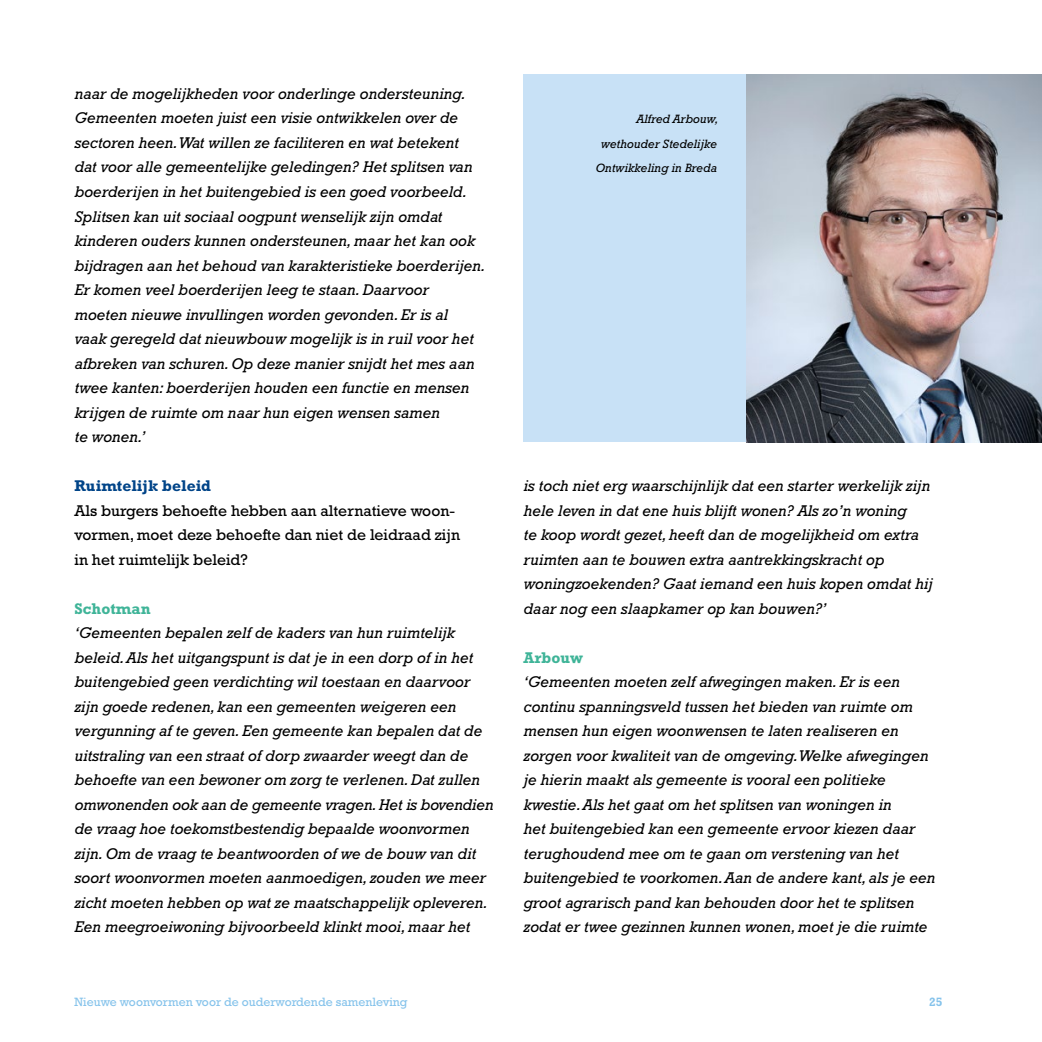
<style>
.page{position:relative;width:1042px;height:1042px;background:#fff}
.page>*{position:absolute;margin:0;border:0;box-sizing:border-box;transform-origin:0 0}
.t1{font:italic 15.75px/24.5px "Rockwell Std";color:#000}
.t2{font:15.75px/24.5px "Rockwell Std";color:#000}
.t3{font:700 15.75px "Rockwell Std";color:#048}
.t4{font:700 15.75px "Rockwell Std";color:#3fb498}
.t5{font:italic 12.25px/24.5px "Rockwell Std";color:#000;text-align:right}
.t6{font:12.25px "Rockwell Std";color:#86c3eb}
.t7{font:700 12.25px "Rockwell Std";color:#86c3eb}
</style>
<div class="page">
<div style="left:523px;top:74px;width:224px;height:368px;background:#c8e1f6"></div>
<img style="left:747px;top:74px;width:295px;height:368px">
<p class="t1" style="left:74px;top:81px;width:412px">naar de mogelijkheden voor onderlinge ondersteuning.<br>Gemeenten moeten juist een visie ontwikkelen over de sectoren heen.Wat willen ze faciliteren en wat betekent<br>dat voor alle gemeentelijke geledingen? Het splitsen van boerderijen in het buitengebied is een goed voorbeeld.<br>Splitsen kan uit sociaal oogpunt wenselijk zijn omdat kinderen ouders kunnen ondersteunen, maar het kan ook bijdragen aan het behoud van karakteristieke boerderijen.<br>Er komen veel boerderijen leeg te staan. Daarvoor moeten nieuwe invullingen worden gevonden. Er is al<br>vaak geregeld dat nieuwbouw mogelijk is in ruil voor het afbreken van schuren. Op deze manier snijdt het mes aan twee kanten: boerderijen houden een functie en mensen krijgen de ruimte om naar hun eigen wensen samen<br>te wonen.’</p>
<p class="t3" style="left:74px;top:476px;width:138px">Ruimtelijk beleid</p>
<p class="t2" style="left:74px;top:498px;width:387px">Als burgers behoefte hebben aan alternatieve woon&shy;vormen, moet deze behoefte dan niet de leidraad zijn in het ruimtelijk beleid?</p>
<p class="t4" style="left:74px;top:599px;width:78px">Schotman</p>
<p class="t1" style="left:74px;top:620px;width:420px">‘Gemeenten bepalen zelf de kaders van hun ruimtelijk beleid. Als het uitgangspunt is dat je in een dorp of in het buitengebied geen verdichting wil toestaan en daarvoor zijn goede redenen, kan een gemeenten weigeren een vergunning af te geven. Een gemeente kan bepalen dat de uitstraling van een straat of dorp zwaarder weegt dan de behoefte van een bewoner om zorg te verlenen. Dat zullen omwonenden ook aan de gemeente vragen. Het is bovendien de vraag hoe toekomstbestendig bepaalde woonvormen zijn. Om de vraag te beantwoorden of we de bouw van dit soort woonvormen moeten aanmoedigen, zouden we meer zicht moeten hebben op wat ze maatschappelijk opleveren.<br>Een meegroeiwoning bijvoorbeeld klinkt mooi, maar het</p>
<p class="t5" style="left:595px;top:107px;width:124px">Alfred Arbouw, wethouder Stedelijke<br>Ontwikkeling in Breda</p>
<p class="t1" style="left:523px;top:473px;width:411px">is toch niet erg waarschijnlijk dat een starter werkelijk zijn hele leven in dat ene huis blijft wonen? Als zo’n woning<br>te koop wordt gezet, heeft dan de mogelijkheid om extra ruimten aan te bouwen extra aantrekkingskracht op woningzoekenden? Gaat iemand een huis kopen omdat hij daar nog een slaapkamer op kan bouwen?’</p>
<p class="t4" style="left:523px;top:648px;width:61px">Arbouw</p>
<p class="t1" style="left:523px;top:669px;width:413px">‘Gemeenten moeten zelf afwegingen maken. Er is een continu spanningsveld tussen het bieden van ruimte om mensen hun eigen woonwensen te laten realiseren en zorgen voor kwaliteit van de omgeving.Welke afwegingen je hierin maakt als gemeente is vooral een politieke kwestie. Als het gaat om het splitsen van woningen in<br>het buitengebied kan een gemeente ervoor kiezen daar terughoudend mee om te gaan om verstening van het buitengebied te voorkomen. Aan de andere kant, als je een groot agrarisch pand kan behouden door het te splitsen zodat er twee gezinnen kunnen wonen, moet je die ruimte</p>
<p class="t6" style="left:74px;top:994px;width:335px">Nieuwe woonvormen voor de ouderwordende samenleving</p>
<p class="t7" style="left:929px;top:994px;width:15px">25</p>
</div>
